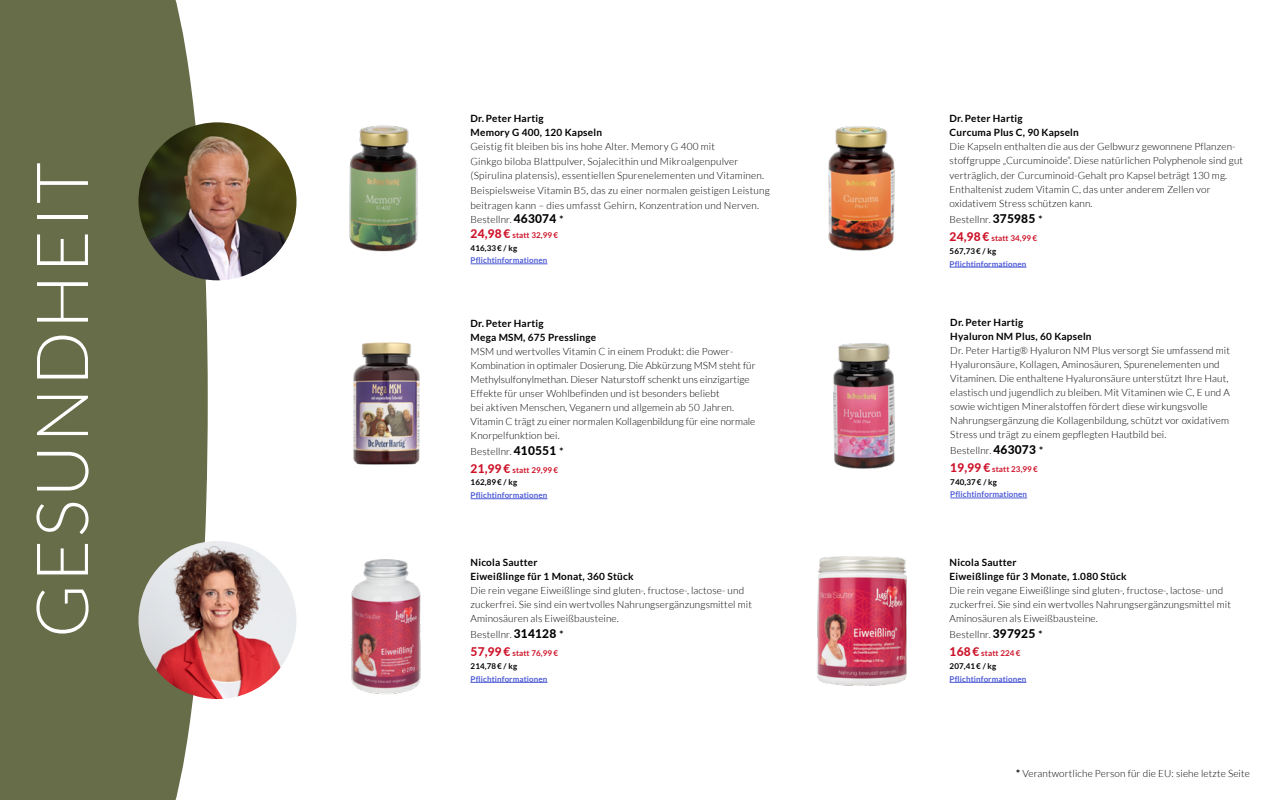
<style>
.page{position:relative;width:1280px;height:800px;background:#fff}
.page>*{position:absolute;margin:0;border:0;box-sizing:border-box;transform-origin:0 0}
.t1{font:300 72px "Lato";letter-spacing:.03em;color:#fff}
.t2{font:300 10px/14px "Lato";letter-spacing:.01em;color:#000}
.t3{font:700 10px/14px "Lato";letter-spacing:.02em;color:#000}
.t4{font:700 8px/12.8px "Lato";letter-spacing:.01em;color:#cd1228}
.t5{font:700 8px "Lato";letter-spacing:.01em;color:#4f5cd6}
.t6{font:700 8px/12.8px "Lato";letter-spacing:.01em;color:#000}
.s1{font-weight:800;font-size:12px}
.s2{font-weight:700}
.s3{color:#000}
.s4{font-weight:800;font-size:12px;color:#cd1228}
.s5{color:#cd1228}
</style>
<div class="page">
<div style="left:0;top:0;width:208px;height:800px;background:#676d49"></div>
<img style="left:138px;top:122px;width:158px;height:158px;border-radius:79px">
<hr style="left:471px;top:263px;width:76px;height:1px;background:#4f5cd6">
<img style="left:349px;top:125px;width:69px;height:127px">
<hr style="left:471px;top:498px;width:76px;height:1px;background:#4f5cd6">
<img style="left:353px;top:342px;width:67px;height:123px">
<hr style="left:950px;top:682px;width:76px;height:1px;background:#4f5cd6">
<img style="left:817px;top:556px;width:90px;height:130px">
<hr style="left:471px;top:682px;width:76px;height:1px;background:#4f5cd6">
<img style="left:351px;top:559px;width:70px;height:135px">
<img style="left:138px;top:541px;width:158px;height:158px;border-radius:79px">
<hr style="left:950px;top:267px;width:76px;height:1px;background:#4f5cd6">
<hr style="left:950px;top:498px;width:77px;height:1px;background:#4f5cd6">
<img style="left:828px;top:126px;width:67px;height:125px">
<img style="left:833px;top:343px;width:62px;height:126px">
<h1 class="t1" style="left:24px;top:638px;width:477px;rotate:-90deg">GESUNDHEIT</h1>
<p class="t3" style="left:471px;top:111px;width:133px">Dr. Peter Hartig<br>Memory G 400, 120 Kapseln</p>
<p class="t2" style="left:471px;top:139px;width:301px;line-height:14.6px">Geistig fit bleiben bis ins hohe Alter. Memory G 400 mit<br>Ginkgo biloba Blattpulver, Sojalecithin und Mikroalgenpulver (Spirulina platensis), essentiellen Spurenelementen und Vitaminen.<br>Beispielsweise Vitamin B5, das zu einer normalen geistigen Leistung beitragen kann – dies umfasst Gehirn, Konzentration und Nerven.<br>Bestellnr. <span class="s1">463074</span> <span class="s2">*</span></p>
<p class="t4" style="left:471px;top:228px;width:89px"><span class="s1">24,98 €</span> statt 32,99 €<br><span class="s3">416,33 € / kg</span></p>
<p class="t5" style="left:471px;top:256px;width:78px">Pflichtinformationen</p>
<p class="t3" style="left:471px;top:316px;width:127px">Dr. Peter Hartig<br>Mega MSM, 675 Presslinge</p>
<p class="t2" style="left:471px;top:344px;width:287px">MSM und wertvolles Vitamin C in einem Produkt: die Power-Kombination in optimaler Dosierung. Die Abkürzung MSM steht für Methylsulfonylmethan. Dieser Naturstoff schenkt uns einzigartige Effekte für unser Wohlbefinden und ist besonders beliebt<br>bei aktiven Menschen, Veganern und allgemein ab 50 Jahren.<br>Vitamin C trägt zu einer normalen Kollagenbildung für eine normale Knorpelfunktion bei.</p>
<p class="t2" style="left:471px;top:444px;width:94px">Bestellnr. <span class="s1">410551</span> <span class="s2">*</span></p>
<p class="t4" style="left:471px;top:463px;width:89px"><span class="s1">21,99 €</span> statt 29,99 €<br><span class="s3">162,89 € / kg</span></p>
<p class="t5" style="left:471px;top:491px;width:78px">Pflichtinformationen</p>
<p class="t3" style="left:471px;top:555px;width:164px">Nicola Sautter<br>Eiweißlinge für 1 Monat, 360 Stück</p>
<p class="t2" style="left:471px;top:584px;width:283px">Die rein vegane Eiweißlinge sind gluten-, fructose-, lactose- und zuckerfrei. Sie sind ein wertvolles Nahrungsergänzungsmittel mit<br>Aminosäuren als Eiweißbausteine.</p>
<p class="t2" style="left:471px;top:628px;width:94px">Bestellnr. <span class="s1">314128</span> <span class="s2">*</span></p>
<p class="t4" style="left:471px;top:647px;width:89px"><span class="s1">57,99 €</span> statt 76,99 €<br><span class="s3">214,78 € / kg</span></p>
<p class="t5" style="left:471px;top:674px;width:78px">Pflichtinformationen</p>
<p class="t3" style="left:950px;top:112px;width:131px">Dr. Peter Hartig<br>Curcuma Plus C, 90 Kapseln</p>
<p class="t2" style="left:950px;top:140px;width:295px">Die Kapseln enthalten die aus der Gelbwurz gewonnene Pflanzen&shy;stoffgruppe „Curcuminoide“. Diese natürlichen Polyphenole sind gut verträglich, der Curcuminoid-Gehalt pro Kapsel beträgt 130 mg.<br>Enthaltenist zudem Vitamin C, das unter anderem Zellen vor oxidativem Stress schützen kann.</p>
<p class="t2" style="left:950px;top:212px;width:94px">Bestellnr. <span class="s1">375985</span> <span class="s2">*</span></p>
<p class="t4" style="left:950px;top:232px;width:89px"><span class="s1">24,98 €</span> statt 34,99 €<br><span class="s3">567,73 € / kg</span></p>
<p class="t5" style="left:950px;top:259px;width:78px">Pflichtinformationen</p>
<p class="t3" style="left:950px;top:315px;width:143px">Dr. Peter Hartig<br>Hyaluron NM Plus, 60 Kapseln</p>
<p class="t2" style="left:950px;top:343px;width:281px">Dr. Peter Hartig® Hyaluron NM Plus versorgt Sie umfassend mit Hyaluronsäure, Kollagen, Aminosäuren, Spurenelementen und Vitaminen. Die enthaltene Hyaluronsäure unterstützt Ihre Haut, elastisch und jugendlich zu bleiben. Mit Vitaminen wie C, E und A sowie wichtigen Mineralstoffen fördert diese wirkungsvolle Nahrungsergänzung die Kollagenbildung, schützt vor oxidativem Stress und trägt zu einem gepflegten Hautbild bei.</p>
<p class="t2" style="left:950px;top:443px;width:94px">Bestellnr. <span class="s1">463073</span> <span class="s2">*</span></p>
<p class="t4" style="left:950px;top:462px;width:89px"><span class="s1">19,99 €</span> statt 23,99 €<br><span class="s3">740,37 € / kg</span></p>
<p class="t5" style="left:950px;top:490px;width:78px">Pflichtinformationen</p>
<p class="t3" style="left:950px;top:555px;width:178px">Nicola Sautter<br>Eiweißlinge für 3 Monate, 1.080 Stück</p>
<p class="t2" style="left:950px;top:584px;width:283px">Die rein vegane Eiweißlinge sind gluten-, fructose-, lactose- und zuckerfrei. Sie sind ein wertvolles Nahrungsergänzungsmittel mit<br>Aminosäuren als Eiweißbausteine.</p>
<p class="t2" style="left:950px;top:628px;width:94px">Bestellnr. <span class="s1">397925</span> <span class="s2">*</span></p>
<p class="t6" style="left:950px;top:647px;width:72px"><span class="s4">168 €</span> <span class="s5">statt 224 €<br></span>207,41 € / kg</p>
<p class="t5" style="left:950px;top:674px;width:78px">Pflichtinformationen</p>
<p class="t2" style="left:1016px;top:767px;width:235px"><span class="s2">*</span> Verantwortliche Person für die EU: siehe letzte Seite</p>
</div>
